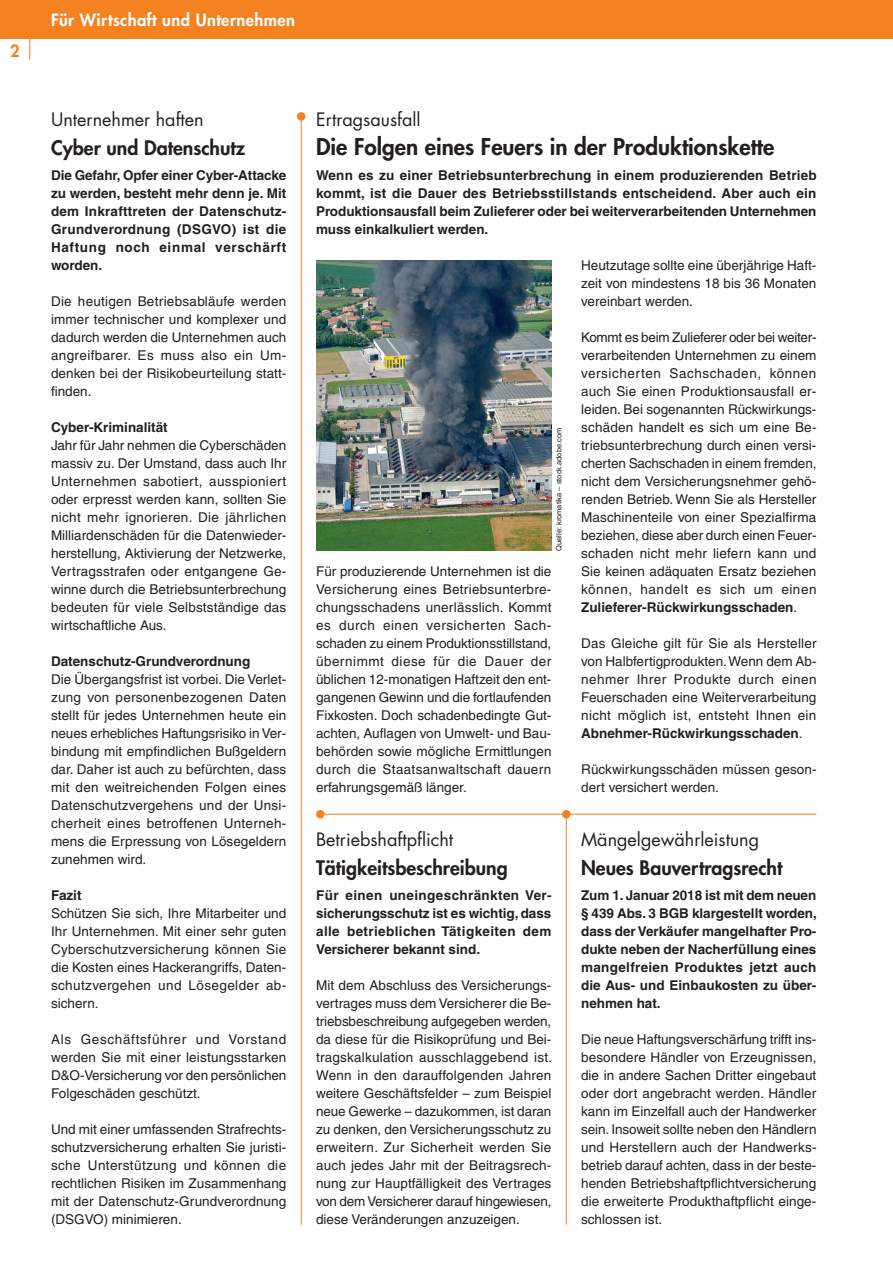
<style>
.page{position:relative;width:893px;height:1263px;background:#fff}
.page>*{position:absolute;margin:0;border:0;box-sizing:border-box;transform-origin:0 0}
.t1{font:800 22.5px "Futura LT";color:#231f20}
.t2{font:800 19.5px "Futura LT";color:#231f20}
.t3{font:18px "Futura LT";color:#231f20}
.t4{font:800 16.5px "Futura LT";letter-spacing:.025em;color:#fff}
.t5{font:800 16.5px "Futura LT";color:#f58220}
.t6{font:13.5px/18px "Helvetica LT";letter-spacing:.005em;color:#231f20;text-align:justify}
.t7{font:700 13.5px/18px "Helvetica LT";color:#231f20;text-align:justify}
.t8{font:7.5px "Helvetica LT";color:#231f20}
.s1{font-weight:700}
</style>
<div class="page">
<div style="left:0;top:0;width:893px;height:38px;background:#f58220"></div>
<svg style="left:29px;top:38px;width:1px;height:22px"></svg>
<img style="left:316px;top:260px;width:235px;height:291px">
<hr style="left:321px;top:814px;width:495px;height:1px;background:#f58220">
<div style="left:316px;top:810px;width:9px;height:8px;background:#f58220;border-radius:50%"></div>
<hr style="left:566px;top:814px;width:1px;height:411px;background:#f58220">
<div style="left:562px;top:810px;width:8px;height:8px;background:#f58220;border-radius:50%"></div>
<hr style="left:301px;top:116px;width:1px;height:1109px;background:#f58220">
<div style="left:297px;top:112px;width:8px;height:9px;background:#f58220;border-radius:50%"></div>
<p class="t5" style="left:10px;top:40px;width:11px">2</p>
<p class="t4" style="left:51px;top:9px;width:246px">Für Wirtschaft und Unternehmen</p>
<h3 class="t3" style="left:51px;top:108px;width:154px">Unternehmer haften</h3>
<h2 class="t2" style="left:51px;top:134px;width:196px">Cyber und Datenschutz</h2>
<p class="t7" style="left:51px;top:166px;width:237px;text-align:left">Die Gefahr, Opfer einer Cyber-Attacke zu werden, besteht mehr denn je. Mit dem Inkrafttreten der Datenschutz--<br>Grundverordnung (DSGVO) ist die<br>Haftung noch einmal verschärft worden.</p>
<p class="t6" style="left:51px;top:292px;width:237px">Die heutigen Betriebsabläufe werden immer technischer und komplexer und dadurch werden die Unternehmen auch angreifbarer. Es muss also ein Um&shy;denken bei der Risikobeurteilung statt&shy;finden.</p>
<p class="t7" style="left:51px;top:418px;width:118px">Cyber-Kriminalität</p>
<p class="t6" style="left:51px;top:436px;width:237px">Jahr für Jahr nehmen die Cyberschäden massiv zu. Der Umstand, dass auch Ihr Unternehmen sabotiert, ausspioniert oder erpresst werden kann, sollten Sie nicht mehr ignorieren. Die jährlichen Milliardenschäden für die Datenwieder&shy;herstellung, Aktivierung der Netzwerke, Vertragsstrafen oder entgangene Ge&shy;winne durch die Betriebsunterbrechung bedeuten für viele Selbstständige das wirtschaftliche Aus.</p>
<p class="t7" style="left:51px;top:652px;width:201px">Datenschutz-Grundverordnung</p>
<p class="t6" style="left:51px;top:670px;width:237px">Die Übergangsfrist ist vorbei. Die Verlet&shy;zung von personenbezogenen Daten stellt für jedes Unternehmen heute ein neues erhebliches Haftungsrisiko in Ver&shy;bindung mit empfindlichen Bußgeldern dar. Daher ist auch zu befürchten, dass mit den weitreichenden Folgen eines Datenschutzvergehens und der Unsi&shy;cherheit eines betroffenen Unterneh&shy;mens die Erpressung von Lösegeldern zunehmen wird.</p>
<p class="t7" style="left:51px;top:886px;width:32px">Fazit</p>
<p class="t6" style="left:51px;top:904px;width:237px">Schützen Sie sich, Ihre Mitarbeiter und Ihr Unternehmen. Mit einer sehr guten Cyberschutzversicherung können Sie die Kosten eines Hackerangriffs, Daten&shy;schutzvergehen und Lösegelder ab&shy;sichern.</p>
<p class="t6" style="left:51px;top:1030px;width:237px">Als Geschäftsführer und Vorstand werden Sie mit einer leistungsstarken D&amp;O-Versicherung vor den persönlichen Folgeschäden geschützt.</p>
<p class="t6" style="left:51px;top:1120px;width:237px">Und mit einer umfassenden Strafrechts&shy;schutzversicherung erhalten Sie juristi&shy;sche Unterstützung und können die rechtlichen Risiken im Zusammenhang mit der Datenschutz-Grundverordnung (DSGVO) minimieren.</p>
<h3 class="t3" style="left:316px;top:108px;width:106px">Ertragsausfall</h3>
<h1 class="t1" style="left:316px;top:131px;width:460px">Die Folgen eines Feuers in der Produktionskette</h1>
<p class="t7" style="left:316px;top:166px;width:502px">Wenn es zu einer Betriebsunterbrechung in einem produzierenden Betrieb kommt, ist die Dauer des Betriebsstillstands entscheidend. Aber auch ein Produktionsausfall beim Zulieferer oder bei weiterverarbeitenden Unternehmen muss einkalkuliert werden.</p>
<p class="t6" style="left:581px;top:256px;width:237px">Heutzutage sollte eine überjährige Haft&shy;zeit von mindestens 18 bis 36 Monaten vereinbart werden.</p>
<p class="t6" style="left:581px;top:328px;width:237px">Kommt es beim Zulieferer oder bei weiter&shy;verarbeitenden Unternehmen zu einem versicherten Sachschaden, können auch Sie einen Produktionsausfall er&shy;leiden. Bei sogenannten Rückwirkungs&shy;schäden handelt es sich um eine Be&shy;triebsunterbrechung durch einen versi&shy;cherten Sachschaden in einem fremden, nicht dem Versicherungsnehmer gehö&shy;renden Betrieb. Wenn Sie als Hersteller Maschinenteile von einer Spezialfirma beziehen, diese aber durch einen Feuer&shy;schaden nicht mehr liefern kann und Sie keinen adäquaten Ersatz beziehen können, handelt es sich um einen <span class="s1">Zulieferer-Rückwirkungsschaden</span>.</p>
<p class="t6" style="left:581px;top:634px;width:237px">Das Gleiche gilt für Sie als Hersteller von Halbfertigprodukten. Wenn dem Ab&shy;nehmer Ihrer Produkte durch einen Feuerschaden eine Weiterverarbeitung nicht möglich ist, entsteht Ihnen ein <span class="s1">Abnehmer-Rückwirkungsschaden</span>.</p>
<p class="t6" style="left:581px;top:760px;width:237px">Rückwirkungsschäden müssen geson&shy;dert versichert werden.</p>
<p class="t8" style="left:554px;top:551px;width:124px;rotate:-90deg">Quelle: kromatika – stock.adobe.com</p>
<p class="t6" style="left:316px;top:562px;width:237px">Für produzierende Unternehmen ist die Versicherung eines Betriebsunterbre&shy;chungsschadens unerlässlich. Kommt es durch einen versicherten Sach&shy;schaden zu einem Produktionsstillstand, übernimmt diese für die Dauer der üblichen 12-monatigen Haftzeit den ent&shy;gangenen Gewinn und die fortlaufenden Fixkosten. Doch schadenbedingte Gut&shy;achten, Auflagen von Umwelt- und Bau&shy;behörden sowie mögliche Ermittlungen durch die Staatsanwaltschaft dauern erfahrungsgemäß länger.</p>
<h3 class="t3" style="left:316px;top:828px;width:139px">Betriebshaftpflicht</h3>
<h2 class="t2" style="left:316px;top:854px;width:193px">Tätigkeitsbeschreibung</h2>
<p class="t7" style="left:316px;top:886px;width:237px">Für einen uneingeschränkten Ver&shy;sicherungsschutz ist es wichtig, dass alle betrieblichen Tätigkeiten dem Versicherer bekannt sind.</p>
<p class="t6" style="left:316px;top:976px;width:238px">Mit dem Abschluss des Versicherungs&shy;vertrages muss dem Versicherer die Be&shy;triebsbeschreibung aufgegeben werden, da diese für die Risikoprüfung und Bei&shy;tragskalkulation ausschlaggebend ist.<br>Wenn in den darauffolgenden Jahren weitere Geschäftsfelder – zum Beispiel neue Gewerke – dazukommen, ist daran zu denken, den Versicherungsschutz zu erweitern. Zur Sicherheit werden Sie auch jedes Jahr mit der Beitragsrech&shy;nung zur Hauptfälligkeit des Vertrages von dem Versicherer darauf hingewiesen, diese Veränderungen anzuzeigen.</p>
<h3 class="t3" style="left:581px;top:828px;width:180px">Mängelgewährleistung</h3>
<h2 class="t2" style="left:581px;top:854px;width:203px">Neues Bauvertragsrecht</h2>
<p class="t7" style="left:581px;top:886px;width:237px">Zum 1. Januar 2018 ist mit dem neuen § 439 Abs. 3 BGB klargestellt worden, dass der Verkäufer mangelhafter Pro&shy;dukte neben der Nacherfüllung eines mangelfreien Produktes jetzt auch die Aus- und Einbaukosten zu über&shy;nehmen hat.</p>
<p class="t6" style="left:581px;top:1030px;width:237px">Die neue Haftungsverschärfung trifft ins&shy;besondere Händler von Erzeugnissen, die in andere Sachen Dritter eingebaut oder dort angebracht werden. Händler kann im Einzelfall auch der Handwerker sein. Insoweit sollte neben den Händlern und Herstellern auch der Handwerks&shy;betrieb darauf achten, dass in der beste&shy;henden Betriebshaftpflichtversicherung die erweiterte Produkthaftpflicht einge&shy;schlossen ist.</p>
</div>
